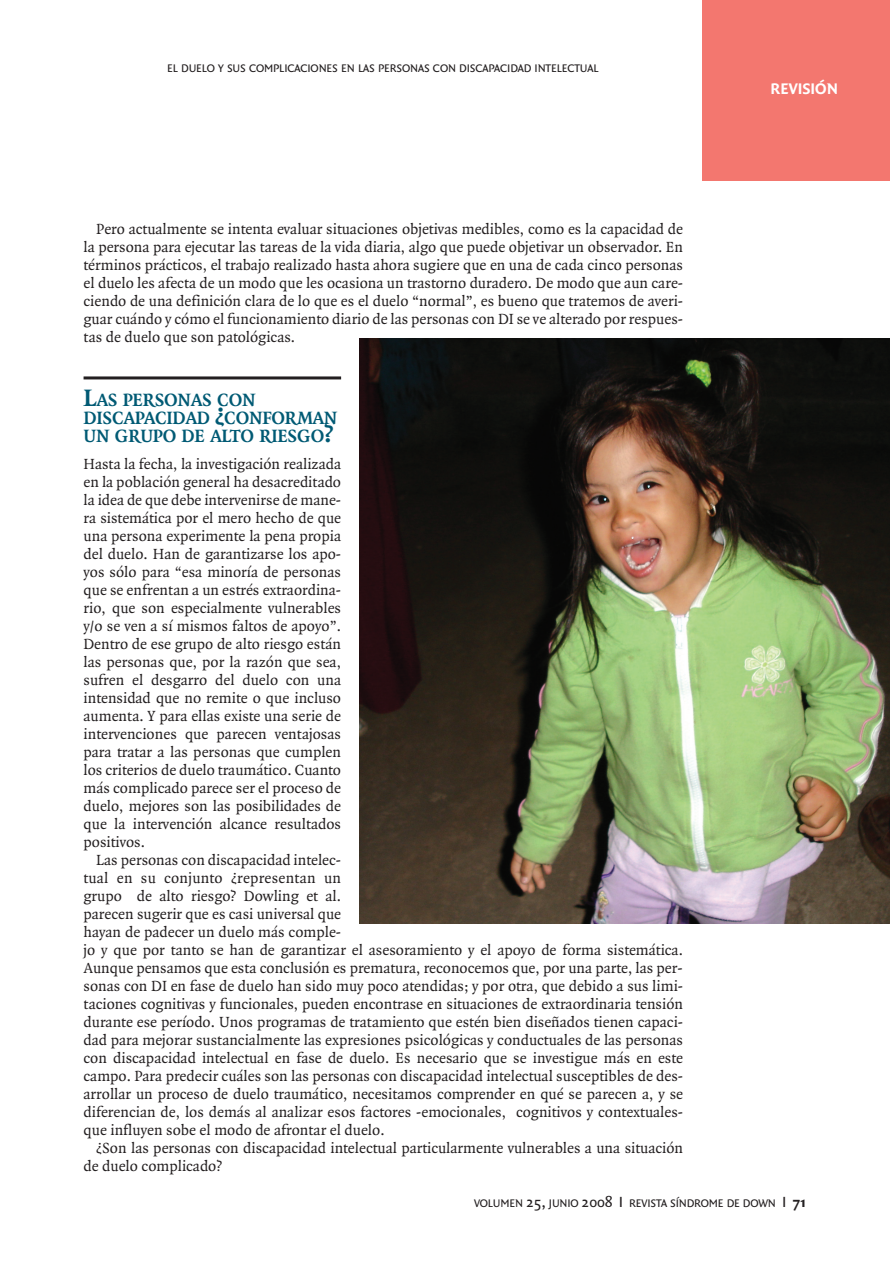
<style>
.page{position:relative;width:890px;height:1261px;background:#fff}
.page>*{position:absolute;margin:0;border:0;box-sizing:border-box;transform-origin:0 0}
.t1{font:700 19.2px/18px "Quadraat";letter-spacing:-.015em;color:#005a74}
.t2{font:700 16.5px "Quadraat Sans";color:#fff}
.t3{font:15.75px/18px "Quadraat";color:#231f20;text-align:justify}
.t4{font:11.85px "Quadraat Sans";letter-spacing:-.015em;color:#231f20}
.s1{font-size:25.5px}
.s2{font-size:15.75px}
.s3{font-weight:700;font-size:15.75px}
</style>
<div class="page">
<div style="left:703px;top:0;width:187px;height:180px;background:#f3776f"></div>
<hr style="left:84px;top:376px;width:257px;height:3px;background:#231f20">
<img style="left:359px;top:338px;width:531px;height:585px">
<p class="t4" style="left:167px;top:64px;width:433px">EL DUELO Y SUS COMPLICACIONES EN LAS PERSONAS CON DISCAPACIDAD INTELECTUAL</p>
<p class="t3" style="left:84px;top:221px;width:601px;text-indent:13px">Pero actualmente se intenta evaluar situaciones objetivas medibles, como es la capacidad de la persona para ejecutar las tareas de la vida diaria, algo que puede objetivar un observador. En términos prácticos, el trabajo realizado hasta ahora sugiere que en una de cada cinco personas el duelo les afecta de un modo que les ocasiona un trastorno duradero. De modo que aun care&shy;ciendo de una definición clara de lo que es el duelo “normal”, es bueno que tratemos de averi&shy;guar cuándo y cómo el funcionamiento diario de las personas con DI se ve alterado por respues&shy;tas de duelo que son patológicas.</p>
<p class="t1" style="left:84px;top:392px;width:255px"><span class="s1">L</span>AS PERSONAS CON<br>DISCAPACIDAD <span class="s1">¿</span>CONFORMAN<br>UN GRUPO DE ALTO RIESGO<span class="s1">?</span></p>
<p class="t3" style="left:84px;top:455px;width:259px">Hasta la fecha, la investigación realizada en la población general ha desacreditado la idea de que debe intervenirse de mane&shy;ra sistemática por el mero hecho de que una persona experimente la pena propia del duelo. Han de garantizarse los apo&shy;yos sólo para “esa minoría de personas que se enfrentan a un estrés extraordina&shy;rio, que son especialmente vulnerables y/o se ven a sí mismos faltos de apoyo”.<br>Dentro de ese grupo de alto riesgo están las personas que, por la razón que sea, sufren el desgarro del duelo con una intensidad que no remite o que incluso aumenta. Y para ellas existe una serie de intervenciones que parecen ventajosas para tratar a las personas que cumplen los criterios de duelo traumático. Cuanto más complicado parece ser el proceso de duelo, mejores son las posibilidades de que la intervención alcance resultados positivos.</p>
<p class="t3" style="left:84px;top:851px;width:601px;text-align:left;text-indent:13px">Las personas con discapacidad intelec-<br>tual en su conjunto ¿representan un<br>grupo de alto riesgo? Dowling et al.<br>parecen sugerir que es casi universal que<br>hayan de padecer un duelo más comple-<br>jo y que por tanto se han de garantizar el asesoramiento y el apoyo de forma sistemática.<br>Aunque pensamos que esta conclusión es prematura, reconocemos que, por una parte, las per&shy;sonas con DI en fase de duelo han sido muy poco atendidas; y por otra, que debido a sus limi&shy;taciones cognitivas y funcionales, pueden encontrase en situaciones de extraordinaria tensión durante ese período. Unos programas de tratamiento que estén bien diseñados tienen capaci&shy;dad para mejorar sustancialmente las expresiones psicológicas y conductuales de las personas con discapacidad intelectual en fase de duelo. Es necesario que se investigue más en este campo. Para predecir cuáles son las personas con discapacidad intelectual susceptibles de des&shy;arrollar un proceso de duelo traumático, necesitamos comprender en qué se parecen a, y se diferencian de, los demás al analizar esos factores -emocionales, cognitivos y contextuales&shy;que influyen sobe el modo de afrontar el duelo.</p>
<p class="t3" style="left:84px;top:1139px;width:601px;text-indent:13px">¿Son las personas con discapacidad intelectual particularmente vulnerables a una situación de duelo complicado?</p>
<p class="t2" style="left:770px;top:82px;width:69px">REVISIÓN</p>
<p class="t4" style="left:474px;top:1198px;width:334px">VOLUMEN <span class="s2">25,</span> JUNIO <span class="s2">2008 I</span> REVISTA SÍNDROME DE DOWN <span class="s2">I</span> <span class="s3">71</span></p>
</div>
